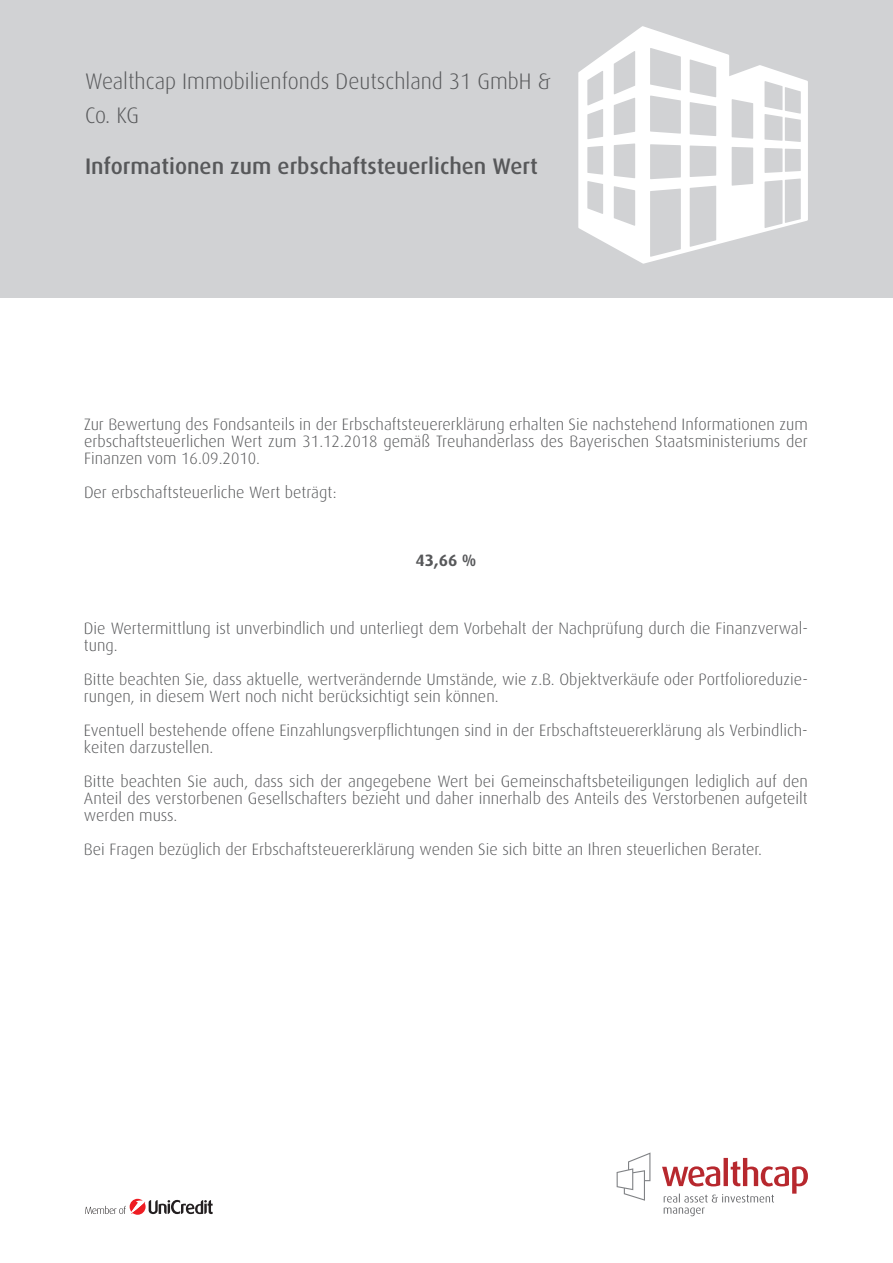
<style>
.page{position:relative;width:893px;height:1263px;background:#fff}
.page>*{position:absolute;margin:0;border:0;box-sizing:border-box;transform-origin:0 0}
.t1{font:300 22.5px/34px "Dax Pro";color:#57585a}
.t2{font:500 22.5px "Dax Pro";color:#57585a}
.t3{font:300 16.5px/17px "Dax Pro";color:#57585a}
.t4{font:700 16.5px "Dax Pro";color:#57585a}
</style>
<div class="page">
<svg style="left:85px;top:1199px;width:128px;height:16px"></svg>
<div style="left:0;top:0;width:893px;height:298px;background:#d1d2d4"></div>
<svg style="left:662px;top:1158px;width:146px;height:58px"></svg>
<svg style="left:617px;top:1152px;width:33px;height:49px"></svg>
<svg style="left:578px;top:26px;width:230px;height:238px"></svg>
<h1 class="t1" style="left:85px;top:64px;width:467px">Wealthcap Immobilienfonds Deutschland 31 GmbH &amp;<br>Co. KG</h1>
<h1 class="t2" style="left:85px;top:152px;width:454px">Informationen zum erbschaftsteuerlichen Wert</h1>
<p class="t3" style="left:84px;top:415px;width:725px;text-align:justify">Zur Bewertung des Fondsanteils in der Erbschaftsteuererklärung erhalten Sie nachstehend Informationen zum erbschaftsteuerlichen Wert zum 31.12.2018 gemäß Treuhanderlass des Bayerischen Staatsministeriums der Finanzen vom 16.09.2010.</p>
<p class="t3" style="left:84px;top:483px;width:254px">Der erbschaftsteuerliche Wert beträgt:</p>
<p class="t4" style="left:415px;top:549px;width:62px">43,66 %</p>
<p class="t3" style="left:84px;top:619px;width:725px">Die Wertermittlung ist unverbindlich und unterliegt dem Vorbehalt der Nachprüfung durch die Finanzverwal&shy;tung.</p>
<p class="t3" style="left:84px;top:670px;width:725px">Bitte beachten Sie, dass aktuelle, wertverändernde Umstände, wie z.B. Objektverkäufe oder Portfolioreduzie&shy;rungen, in diesem Wert noch nicht berücksichtigt sein können.</p>
<p class="t3" style="left:84px;top:721px;width:725px">Eventuell bestehende offene Einzahlungsverpflichtungen sind in der Erbschaftsteuererklärung als Verbindlich&shy;keiten darzustellen.</p>
<p class="t3" style="left:84px;top:772px;width:725px;text-align:justify">Bitte beachten Sie auch, dass sich der angegebene Wert bei Gemeinschaftsbeteiligungen lediglich auf den Anteil des verstorbenen Gesellschafters bezieht und daher innerhalb des Anteils des Verstorbenen aufgeteilt werden muss.</p>
<p class="t3" style="left:84px;top:840px;width:680px">Bei Fragen bezüglich der Erbschaftsteuererklärung wenden Sie sich bitte an Ihren steuerlichen Berater.</p>
</div>
